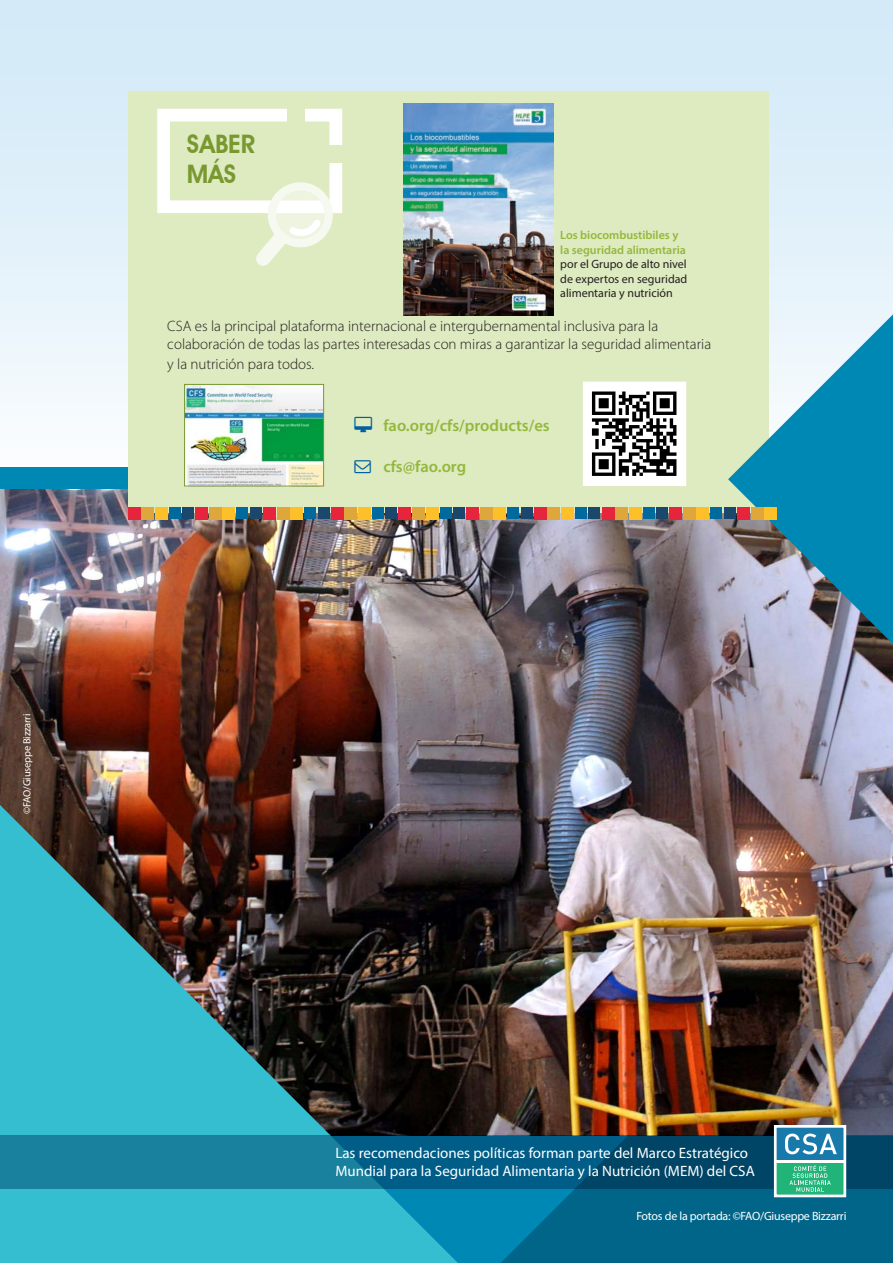
<style>
.page{position:relative;width:893px;height:1263px;background:#fff}
.page>*{position:absolute;margin:0;border:0;box-sizing:border-box;transform-origin:0 0}
.t1{font:600 25.5px/30px "Avant Garde IT Cby BT";color:#799930}
.t2{font:600 16.5px "Myriad Pro";color:#94b83d}
.t3{font:300 15px/18px "Myriad Pro";color:#231f20}
.t4{font:15px/18px "Myriad Pro";color:#fff}
.t5{font:12px/14.4px "Myriad Pro";color:#231f20;text-align:justify}
.t6{font:600 12px/14.4px "Myriad Pro";color:#94b83d}
.t7{font:12px "Myriad Pro";letter-spacing:-.02em;color:#fff}
.t8{font:10.5px "Myriad Pro";letter-spacing:-.02em;color:#fff}
</style>
<div class="page">
<div style="left:0;top:0;width:893px;height:491px;background:linear-gradient(to bottom,#cfe8f7,#fafdfe)"></div>
<div style="left:0;top:736px;width:893px;height:527px;background:#006588"></div>
<svg style="left:458px;top:1189px;width:116px;height:74px;fill:#0088b4"></svg>
<img style="left:0;top:489px;width:893px;height:646px">
<svg style="left:0;top:805px;width:458px;height:458px;background:#316a71"></svg>
<svg style="left:0;top:1135px;width:893px;height:54px"></svg>
<div style="left:0;top:467px;width:129px;height:22px;background:#0088b4"></div>
<div style="left:128px;top:92px;width:641px;height:421px;background:#deeac0"></div>
<svg style="left:728px;top:314px;width:165px;height:330px"></svg>
<img style="left:403px;top:103px;width:151px;height:213px">
<div style="left:142px;top:507px;width:12px;height:12px;background:#dea63b"></div>
<div style="left:169px;top:507px;width:12px;height:12px;background:#00699e"></div>
<div style="left:182px;top:507px;width:12px;height:12px;background:#1a476b"></div>
<div style="left:128px;top:507px;width:12px;height:12px;background:#e6243b"></div>
<div style="left:155px;top:507px;width:12px;height:12px;background:#fdc028"></div>
<div style="left:209px;top:507px;width:12px;height:12px;background:#dea63b"></div>
<div style="left:236px;top:507px;width:12px;height:12px;background:#00699e"></div>
<div style="left:250px;top:507px;width:12px;height:12px;background:#1a476b"></div>
<div style="left:196px;top:507px;width:12px;height:12px;background:#e6243b"></div>
<div style="left:223px;top:507px;width:12px;height:12px;background:#fdc028"></div>
<div style="left:277px;top:507px;width:12px;height:12px;background:#dea63b"></div>
<div style="left:304px;top:507px;width:12px;height:12px;background:#00699e"></div>
<div style="left:318px;top:507px;width:12px;height:12px;background:#1a476b"></div>
<div style="left:263px;top:507px;width:12px;height:12px;background:#e6243b"></div>
<div style="left:291px;top:507px;width:12px;height:12px;background:#fdc028"></div>
<div style="left:345px;top:507px;width:12px;height:12px;background:#dea63b"></div>
<div style="left:372px;top:507px;width:12px;height:12px;background:#00699e"></div>
<div style="left:385px;top:507px;width:12px;height:12px;background:#1a476b"></div>
<div style="left:331px;top:507px;width:12px;height:12px;background:#e6243b"></div>
<div style="left:358px;top:507px;width:12px;height:12px;background:#fdc028"></div>
<div style="left:412px;top:507px;width:12px;height:12px;background:#dea63b"></div>
<div style="left:440px;top:507px;width:12px;height:12px;background:#00699e"></div>
<div style="left:453px;top:507px;width:12px;height:12px;background:#1a476b"></div>
<div style="left:399px;top:507px;width:12px;height:12px;background:#e6243b"></div>
<div style="left:426px;top:507px;width:12px;height:12px;background:#fdc028"></div>
<div style="left:480px;top:507px;width:12px;height:12px;background:#dea63b"></div>
<div style="left:507px;top:507px;width:12px;height:12px;background:#00699e"></div>
<div style="left:521px;top:507px;width:12px;height:12px;background:#1a476b"></div>
<div style="left:467px;top:507px;width:12px;height:12px;background:#e6243b"></div>
<div style="left:494px;top:507px;width:12px;height:12px;background:#fdc028"></div>
<div style="left:548px;top:507px;width:12px;height:12px;background:#dea63b"></div>
<div style="left:575px;top:507px;width:12px;height:12px;background:#00699e"></div>
<div style="left:588px;top:507px;width:12px;height:12px;background:#1a476b"></div>
<div style="left:534px;top:507px;width:12px;height:12px;background:#e6243b"></div>
<div style="left:561px;top:507px;width:12px;height:12px;background:#fdc028"></div>
<div style="left:616px;top:507px;width:12px;height:12px;background:#dea63b"></div>
<div style="left:643px;top:507px;width:12px;height:12px;background:#00699e"></div>
<div style="left:656px;top:507px;width:12px;height:12px;background:#1a476b"></div>
<div style="left:602px;top:507px;width:12px;height:12px;background:#e6243b"></div>
<div style="left:629px;top:507px;width:12px;height:12px;background:#fdc028"></div>
<div style="left:683px;top:507px;width:12px;height:12px;background:#dea63b"></div>
<div style="left:710px;top:507px;width:12px;height:12px;background:#00699e"></div>
<div style="left:724px;top:507px;width:12px;height:12px;background:#1a476b"></div>
<div style="left:670px;top:507px;width:12px;height:12px;background:#e6243b"></div>
<div style="left:697px;top:507px;width:12px;height:12px;background:#fdc028"></div>
<div style="left:751px;top:507px;width:12px;height:12px;background:#dea63b"></div>
<div style="left:737px;top:507px;width:12px;height:12px;background:#e6243b"></div>
<div style="left:765px;top:507px;width:12px;height:12px;background:#fdc028"></div>
<div style="left:157px;top:109px;width:185px;height:104px;border:13px solid #fff"></div>
<div style="left:319px;top:145px;width:34px;height:17px;background:#deeac0"></div>
<div style="left:288px;top:95px;width:17px;height:35px;background:#deeac0"></div>
<svg style="left:255px;top:178px;width:82px;height:88px"></svg>
<img style="left:186px;top:386px;width:136px;height:98px">
<div style="left:184px;top:384px;width:140px;height:102px;border:1px solid #799930"></div>
<img style="left:589px;top:388px;width:91px;height:92px">
<div style="left:583px;top:382px;width:103px;height:104px;border:5px solid #fff"></div>
<div style="left:775px;top:1126px;width:70px;height:34px;background:#1879ab"></div>
<div style="left:775px;top:1161px;width:70px;height:35px;background:#21b479"></div>
<hr style="left:775px;top:1160px;width:70px;height:2px;background:#fff">
<svg style="left:785px;top:1133px;width:52px;height:21px"></svg>
<svg style="left:789px;top:1165px;width:42px;height:27px"></svg>
<div style="left:774px;top:1125px;width:72px;height:72px;border:3px solid #fff"></div>
<p class="t8" style="left:20px;top:813px;width:101px;rotate:-90deg">©FAO/Giuseppe Bizzarri</p>
<h1 class="t1" style="left:187px;top:129px;width:70px">SABER<br>MÁS</h1>
<p class="t6" style="left:560px;top:228px;width:127px">Los biocombustibiles y la seguridad alimentaria</p>
<p class="t5" style="left:560px;top:257px;width:129px">por el Grupo de alto nivel de expertos en seguridad alimentaria y nutrición</p>
<p class="t3" style="left:167px;top:317px;width:545px">CSA es la principal plataforma internacional e intergubernamental inclusiva para la colaboración de todas las partes interesadas con miras a garantizar la seguridad alimentaria</p>
<p class="t3" style="left:167px;top:355px;width:148px">y la nutrición para todos.</p>
<p class="t2" style="left:383px;top:415px;width:168px">fao.org/cfs/products/es</p>
<p class="t2" style="left:383px;top:456px;width:84px">cfs@fao.org</p>
<p class="t4" style="left:335px;top:1143px;width:421px">Las recomendaciones políticas forman parte del Marco Estratégico<br>Mundial para la Seguridad Alimentaria y la Nutrición (MEM) del CSA</p>
<p class="t7" style="left:636px;top:1208px;width:212px">Fotos de la portada: ©FAO/Giuseppe Bizzarri</p>
</div>
